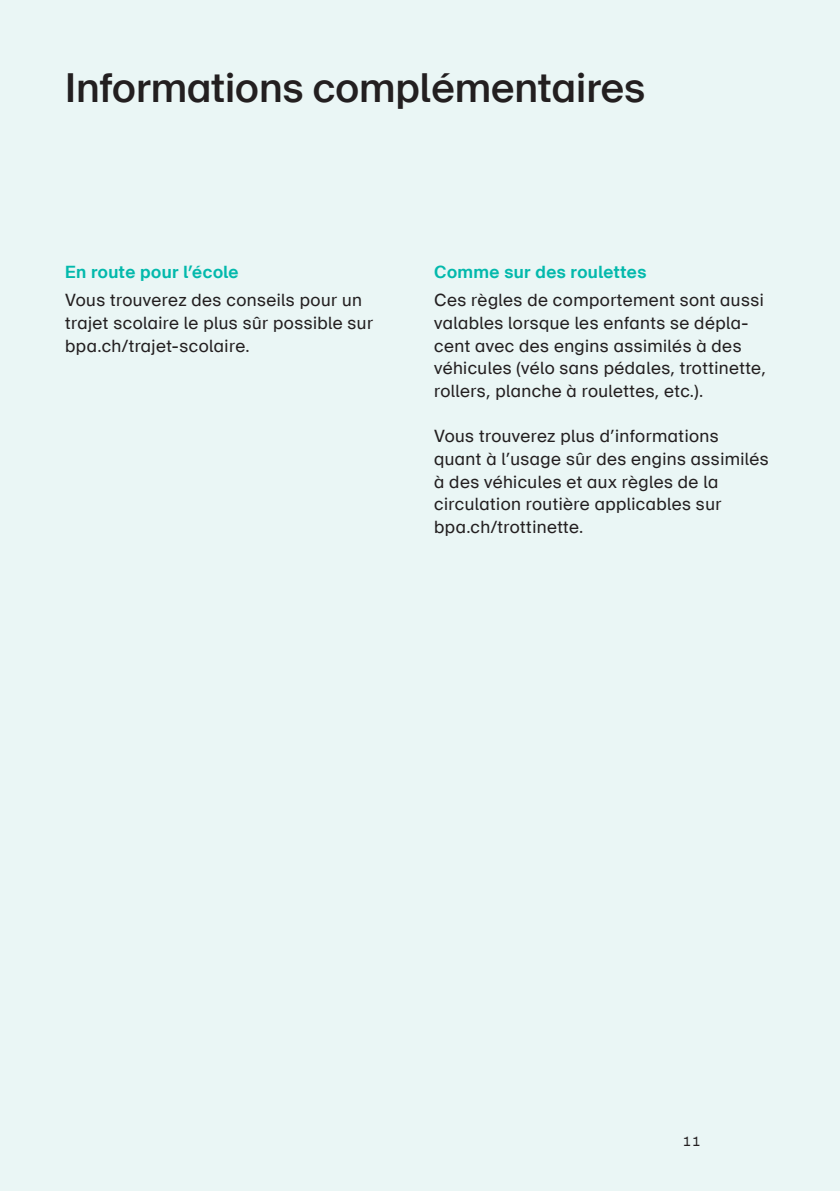
<style>
.page{position:relative;width:840px;height:1191px;background:#fff}
.page>*{position:absolute;margin:0;border:0;box-sizing:border-box;transform-origin:0 0}
.t1{font:500 40px "BFU Suisse";color:#231f20}
.t2{font:17px/22.6px "BFU Suisse";letter-spacing:.025em;color:#231f20}
.t3{font:700 17px "BFU Suisse";letter-spacing:.025em;color:#03b9ac}
.t4{font:13px "BFU Suisse";color:#231f20}
</style>
<div class="page">
<div style="left:0;top:0;width:839px;height:1191px;background:#eaf6f5"></div>
<h1 class="t1" style="left:65px;top:65px;width:581px">Informations complémentaires</h1>
<p class="t3" style="left:65px;top:262px;width:175px">En route pour l’école</p>
<p class="t2" style="left:65px;top:289px;width:309px">Vous trouverez des conseils pour un trajet scolaire le plus sûr possible sur bpa.ch/trajet-scolaire.</p>
<p class="t3" style="left:434px;top:262px;width:214px">Comme sur des roulettes</p>
<p class="t2" style="left:434px;top:289px;width:333px">Ces règles de comportement sont aussi valables lorsque les enfants se dépla&shy;cent avec des engins assimilés à des véhicules (vélo sans pédales, trottinette, rollers, planche à roulettes, etc.).</p>
<p class="t2" style="left:434px;top:425px;width:336px">Vous trouverez plus d’informations quant à l’usage sûr des engins assimilés à des véhicules et aux règles de la circulation routière applicables sur bpa.ch/trottinette.</p>
<p class="t4" style="left:682px;top:1133px;width:20px">11</p>
</div>
